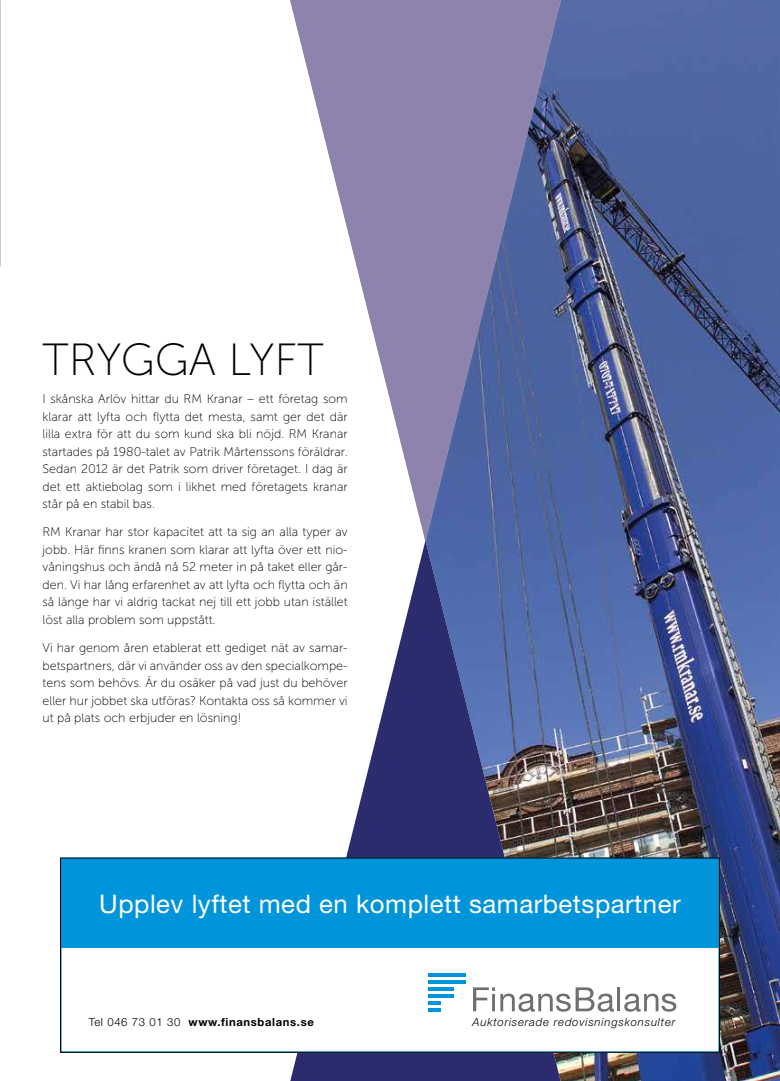
<style>
.page{position:relative;width:780px;height:1081px;background:#fff}
.page>*{position:absolute;margin:0;border:0;box-sizing:border-box;transform-origin:0 0}
.t1{font:45px "Museo Sans 100";color:#000}
.t2{font:25.62px "Helvetica Neue";letter-spacing:.02em;color:#fff}
.t3{font:12.5px/17.5px "Museo Sans 100";color:#000;text-align:justify}
.t4{font:italic 300 11.25px "Helvetica Neue";letter-spacing:.07em;color:#000}
.t5{font:700 11.25px "Helvetica Neue";letter-spacing:.055em;color:#000}
.s1{font-weight:300}
</style>
<div class="page">
<img style="left:560px;top:0;width:220px;height:1081px">
<svg style="left:290px;top:541px;width:270px;height:540px"></svg>
<svg style="left:290px;top:0;width:135px;height:540px"></svg>
<img style="left:425px;top:0;width:136px;height:541px">
<div style="left:60px;top:857px;width:659px;height:195px;background:#fff"></div>
<div style="left:60px;top:857px;width:659px;height:90px;background:#0095db"></div>
<hr style="left:428px;top:973px;width:38px;height:4px;background:#0095db">
<hr style="left:428px;top:980px;width:38px;height:4px;background:#0095db">
<hr style="left:428px;top:987px;width:25px;height:3px;background:#0095db">
<hr style="left:428px;top:994px;width:25px;height:3px;background:#0095db">
<svg style="left:428px;top:1001px;width:13px;height:10px"></svg>
<svg style="left:473px;top:987px;width:141px;height:24px"></svg>
<hr style="left:617px;top:987px;width:3px;height:24px;background:#706f6f">
<svg style="left:624px;top:993px;width:52px;height:18px"></svg>
<h1 class="t1" style="left:43px;top:336px;width:282px">TRYGGA LYFT</h1>
<p class="t3" style="left:43px;top:390px;width:306px">I skånska Arlöv hittar du RM Kranar – ett företag som klarar att lyfta och flytta det mesta, samt ger det där lilla extra för att du som kund ska bli nöjd. RM Kranar startades på 1980-talet av Patrik Mårtenssons föräldrar.<br>Sedan 2012 är det Patrik som driver företaget. I dag är det ett aktiebolag som i likhet med företagets kranar står på en stabil bas.</p>
<p class="t3" style="left:43px;top:523px;width:306px">RM Kranar har stor kapacitet att ta sig an alla typer av jobb. Här finns kranen som klarar att lyfta över ett nio&shy;våningshus och ändå nå 52 meter in på taket eller går&shy;den. Vi har lång erfarenhet av att lyfta och flytta och än så länge har vi aldrig tackat nej till ett jobb utan istället löst alla problem som uppstått.</p>
<p class="t3" style="left:43px;top:639px;width:306px">Vi har genom åren etablerat ett gediget nät av samar&shy;betspartners, där vi använder oss av den specialkompe&shy;tens som behövs. Är du osäker på vad just du behöver eller hur jobbet ska utföras? Kontakta oss så kommer vi ut på plats och erbjuder en lösning!</p>
<h2 class="t2" style="left:99px;top:889px;width:583px">Upplev lyftet med en komplett samarbetspartner</h2>
<p class="t5" style="left:89px;top:1015px;width:226px"><span class="s1">Tel 046 73 01 30</span> www.finansbalans.se</p>
<p class="t4" style="left:472px;top:1015px;width:204px">Auktoriserade redovisningskonsulter</p>
</div>
